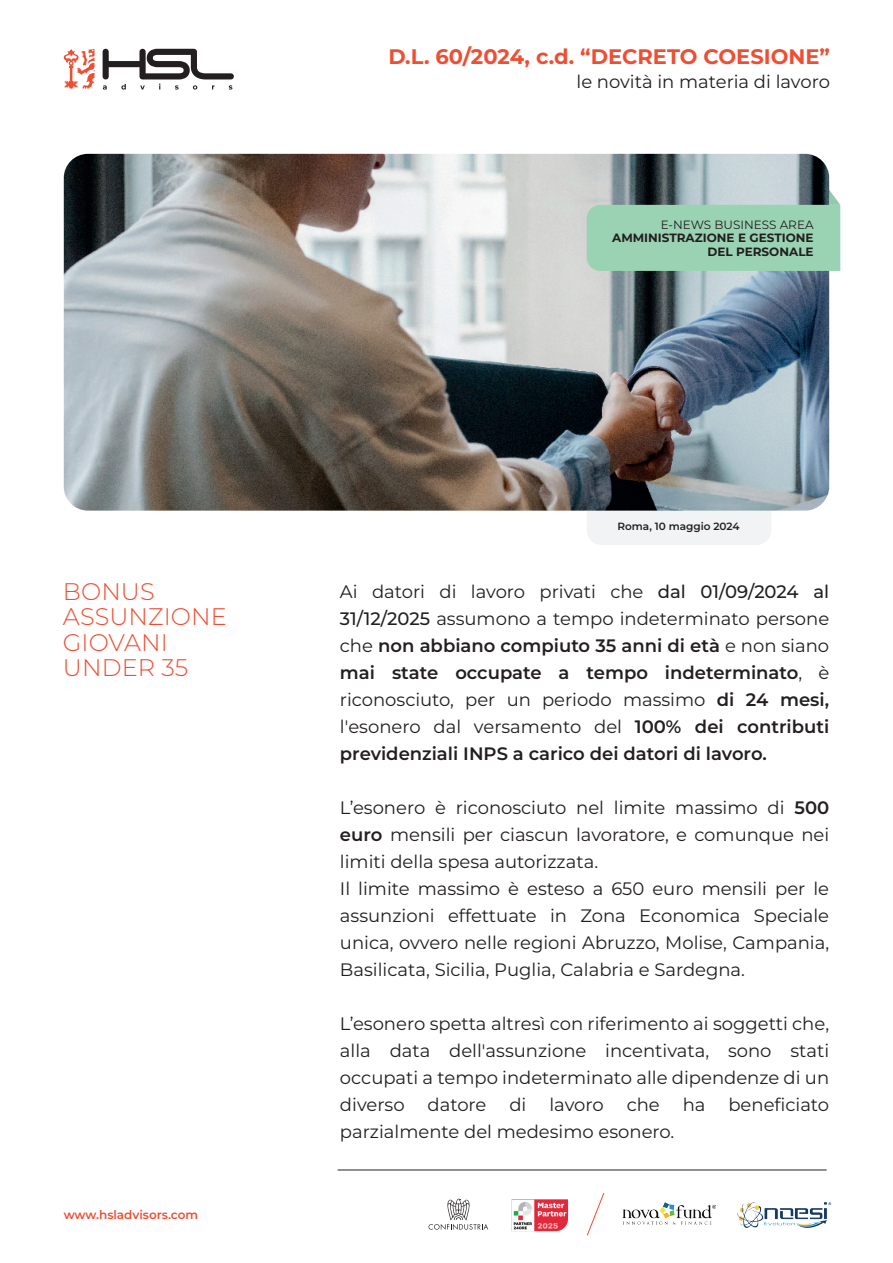
<style>
.page{position:relative;width:893px;height:1263px;background:#fff}
.page>*{position:absolute;margin:0;border:0;box-sizing:border-box;transform-origin:0 0}
.t1{font:300 24px/25.5px "Montserrat";letter-spacing:.005em;color:#ef4e32}
.t2{font:700 21px "Montserrat";color:#ef4e32}
.t3{font:18px/27px "Montserrat";color:#231f20}
.t4{font:600 18px/27px "Montserrat";color:#231f20;text-align:justify}
.t5{font:700 12px/13.5px "Montserrat";color:#231f20;text-align:right}
.t6{font:600 12px "Montserrat";color:#ef4e32}
.t7{font:12px "Montserrat";color:#231f20}
.t8{font:600 10.5px "Montserrat";color:#231f20}
.s1{font-weight:400}
.s2{font-weight:500}
.s3{font-weight:600}
</style>
<div class="page">
<div style="left:587px;top:480px;width:184px;height:65px;background:#f2f3f4;border-radius:15px"></div>
<img style="left:64px;top:154px;width:765px;height:357px">
<svg style="left:64px;top:49px;width:30px;height:40px"></svg>
<svg style="left:103px;top:49px;width:131px;height:41px"></svg>
<svg style="left:428px;top:1199px;width:60px;height:31px"></svg>
<img style="left:512px;top:1199px;width:56px;height:32px">
<img style="left:737px;top:1202px;width:95px;height:26px">
<img style="left:623px;top:1203px;width:93px;height:22px">
<svg style="left:586px;top:1193px;width:19px;height:43px"></svg>
<hr style="left:338px;top:1169px;width:489px;height:1px;background:#231f20">
<svg style="left:587px;top:190px;width:253px;height:81px;background:#98c9b0"></svg>
<h1 class="t1" style="left:63px;top:578px;width:165px">BONUS<br>ASSUNZIONE<br>GIOVANI<br>UNDER 35</h1>
<p class="t6" style="left:64px;top:1206px;width:136px">www.hsladvisors.com</p>
<p class="t2" style="left:388px;top:41px;width:443px">D.L. 60/2024, c.d. “DECRETO COESIONE”</p>
<p class="t3" style="left:576px;top:68px;width:255px">le novità in materia di lavoro</p>
<p class="t7" style="left:661px;top:216px;width:154px">E-NEWS BUSINESS AREA</p>
<p class="t5" style="left:612px;top:230px;width:203px">AMMINISTRAZIONE E GESTIONE<br>DEL PERSONALE</p>
<p class="t8" style="left:617px;top:519px;width:124px">Roma, 10 maggio 2024</p>
<p class="t4" style="left:340px;top:577px;width:491px"><span class="s1">Ai datori di lavoro privati che</span> <span class="s2">dal 01/09/2024 al 31/12/2025</span> <span class="s1">assumono a tempo indeterminato persone che</span> non abbiano compiuto 35 anni di età <span class="s1">e non siano </span>mai state occupate a tempo indeterminato<span class="s1">, è riconosciuto, per un periodo massimo</span> di 24 mesi, <span class="s1">l'esonero dal versamento del</span> 100% dei contributi previdenziali INPS a carico dei datori di lavoro.</p>
<p class="t3" style="left:340px;top:793px;width:491px">L’esonero è riconosciuto nel limite massimo di <span class="s3">500 euro</span> mensili per ciascun lavoratore, e comunque nei limiti della spesa autorizzata.<br>Il limite massimo è esteso a 650 euro mensili per le assunzioni effettuate in Zona Economica Speciale unica, ovvero nelle regioni Abruzzo, Molise, Campania, Basilicata, Sicilia, Puglia, Calabria e Sardegna.</p>
<p class="t3" style="left:340px;top:1009px;width:491px;text-align:justify">L’esonero spetta altresì con riferimento ai soggetti che, alla data dell'assunzione incentivata, sono stati occupati a tempo indeterminato alle dipendenze di un diverso</p>
<p class="t3" style="left:428px;top:1090px;width:60px">datore</p>
<p class="t3" style="left:509px;top:1090px;width:19px">di</p>
<p class="t3" style="left:549px;top:1090px;width:56px">lavoro</p>
<p class="t3" style="left:627px;top:1090px;width:35px">che</p>
<p class="t3" style="left:683px;top:1090px;width:24px">ha</p>
<p class="t3" style="left:728px;top:1090px;width:102px">beneficiato</p>
<p class="t3" style="left:340px;top:1117px;width:336px">parzialmente del medesimo esonero.</p>
</div>
